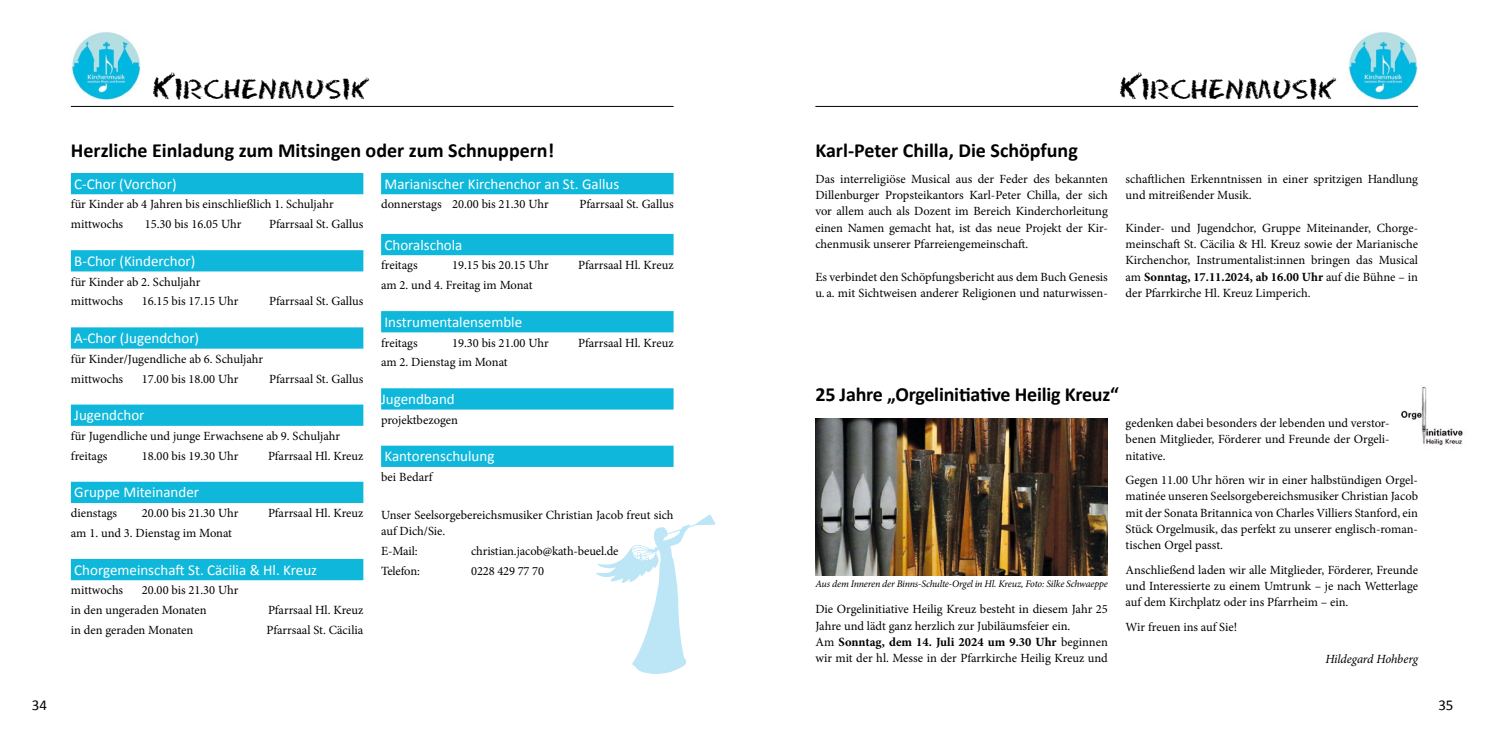
<style>
.page{position:relative;width:1489px;height:745px;background:#fff}
.page>*{position:absolute;margin:0;border:0;box-sizing:border-box;transform-origin:0 0}
.t1{font:27.5px "Chalk Dust Regular SWFTE";letter-spacing:.03em;color:#000}
.t2{font:700 20px "Calibri";color:#000}
.t3{font:15px "Calibri";color:#fff}
.t4{font:15px "Calibri";color:#000}
.t5{font:12.5px/16.2px "Minion Pro";color:#000}
.t6{font:italic 12.5px "Minion Pro";letter-spacing:-.01em;color:#000}
.t7{font:italic 10px "Minion Pro";letter-spacing:-.015em;color:#000}
.s1{font-weight:700}
</style>
<div class="page">
<hr style="left:71px;top:106px;width:602px;height:1px;background:#000">
<hr style="left:815px;top:106px;width:602px;height:1px;background:#000">
<svg style="left:596px;top:514px;width:119px;height:159px"></svg>
<img style="left:71px;top:32px;width:70px;height:67px">
<img style="left:1348px;top:32px;width:69px;height:67px">
<div style="left:71px;top:173px;width:292px;height:21px;background:#0fb8db"></div>
<div style="left:71px;top:250px;width:292px;height:21px;background:#0fb8db"></div>
<div style="left:71px;top:327px;width:292px;height:21px;background:#0fb8db"></div>
<div style="left:71px;top:404px;width:292px;height:21px;background:#0fb8db"></div>
<div style="left:71px;top:481px;width:292px;height:21px;background:#0fb8db"></div>
<div style="left:71px;top:558px;width:292px;height:22px;background:#0fb8db"></div>
<div style="left:381px;top:173px;width:292px;height:21px;background:#0fb8db"></div>
<div style="left:381px;top:234px;width:292px;height:21px;background:#0fb8db"></div>
<div style="left:381px;top:311px;width:292px;height:21px;background:#0fb8db"></div>
<div style="left:381px;top:388px;width:292px;height:21px;background:#0fb8db"></div>
<div style="left:381px;top:445px;width:292px;height:21px;background:#0fb8db"></div>
<img style="left:815px;top:418px;width:292px;height:157px">
<img style="left:1401px;top:386px;width:62px;height:60px">
<h1 class="t1" style="left:152px;top:69px;width:219px">Kirchenmusik</h1>
<h1 class="t1" style="left:1119px;top:69px;width:219px">Kirchenmusik</h1>
<h2 class="t2" style="left:71px;top:137px;width:485px">Herzliche Einladung zum Mitsingen oder zum Schnuppern!</h2>
<p class="t3" style="left:74px;top:174px;width:104px">C-Chor (Vorchor)</p>
<p class="t5" style="left:71px;top:194px;width:264px;line-height:19.8px">für Kinder ab 4 Jahren bis einschließlich 1. Schuljahr mittwochs</p>
<p class="t5" style="left:145px;top:216px;width:98px">15.30 bis 16.05 Uhr</p>
<p class="t5" style="left:269px;top:216px;width:96px">Pfarrsaal St. Gallus</p>
<p class="t3" style="left:74px;top:251px;width:123px">B-Chor (Kinderchor)</p>
<p class="t5" style="left:71px;top:271px;width:131px;line-height:19.8px">für Kinder ab 2. Schuljahr mittwochs</p>
<p class="t5" style="left:142px;top:293px;width:98px">16.15 bis 17.15 Uhr</p>
<p class="t5" style="left:269px;top:293px;width:96px">Pfarrsaal St. Gallus</p>
<p class="t3" style="left:74px;top:328px;width:126px">A-Chor (Jugendchor)</p>
<p class="t5" style="left:71px;top:349px;width:194px;line-height:19.8px">für Kinder/Jugendliche ab 6. Schuljahr mittwochs</p>
<p class="t5" style="left:142px;top:370px;width:98px">17.00 bis 18.00 Uhr</p>
<p class="t5" style="left:269px;top:370px;width:96px">Pfarrsaal St. Gallus</p>
<p class="t3" style="left:74px;top:405px;width:72px">Jugendchor</p>
<p class="t5" style="left:71px;top:426px;width:271px;line-height:19.8px">für Jugendliche und junge Erwachsene ab 9. Schuljahr freitags</p>
<p class="t5" style="left:142px;top:447px;width:98px">18.00 bis 19.30 Uhr</p>
<p class="t5" style="left:268px;top:447px;width:97px">Pfarrsaal Hl. Kreuz</p>
<p class="t3" style="left:74px;top:482px;width:126px">Gruppe Miteinander</p>
<p class="t5" style="left:71px;top:505px;width:48px">dienstags</p>
<p class="t5" style="left:142px;top:505px;width:98px">20.00 bis 21.30 Uhr</p>
<p class="t5" style="left:268px;top:505px;width:97px">Pfarrsaal Hl. Kreuz</p>
<p class="t5" style="left:71px;top:524px;width:163px">am 1. und 3. Dienstag im Monat</p>
<p class="t3" style="left:74px;top:559px;width:244px">Chorgemeinschaft St. Cäcilia &amp; Hl. Kreuz</p>
<p class="t5" style="left:71px;top:582px;width:54px">mittwochs</p>
<p class="t5" style="left:71px;top:580px;width:169px;line-height:19.8px;text-indent:71px">20.00 bis 21.30 Uhr in den ungeraden Monaten</p>
<p class="t5" style="left:268px;top:601px;width:97px">Pfarrsaal Hl. Kreuz</p>
<p class="t5" style="left:71px;top:621px;width:124px">in den geraden Monaten</p>
<p class="t5" style="left:266px;top:621px;width:98px">Pfarrsaal St. Cäcilia</p>
<p class="t3" style="left:384px;top:174px;width:236px">Marianischer Kirchenchor an St. Gallus</p>
<p class="t5" style="left:381px;top:196px;width:169px">donnerstags 20.00 bis 21.30 Uhr</p>
<p class="t5" style="left:579px;top:196px;width:96px">Pfarrsaal St. Gallus</p>
<p class="t3" style="left:384px;top:235px;width:79px">Choralschola</p>
<p class="t5" style="left:381px;top:257px;width:38px">freitags</p>
<p class="t5" style="left:452px;top:257px;width:98px">19.15 bis 20.15 Uhr</p>
<p class="t5" style="left:578px;top:257px;width:97px">Pfarrsaal Hl. Kreuz</p>
<p class="t5" style="left:381px;top:277px;width:153px">am 2. und 4. Freitag im Monat</p>
<p class="t3" style="left:384px;top:312px;width:139px">Instrumentalensemble</p>
<p class="t5" style="left:381px;top:334px;width:38px">freitags</p>
<p class="t5" style="left:452px;top:334px;width:98px">19.30 bis 21.00 Uhr</p>
<p class="t5" style="left:578px;top:334px;width:97px">Pfarrsaal Hl. Kreuz</p>
<p class="t5" style="left:381px;top:354px;width:128px">am 2. Dienstag im Monat</p>
<p class="t3" style="left:381px;top:389px;width:75px">Jugendband</p>
<p class="t5" style="left:381px;top:411px;width:78px">projektbezogen</p>
<p class="t3" style="left:384px;top:446px;width:111px">Kantorenschulung</p>
<p class="t5" style="left:381px;top:468px;width:53px">bei Bedarf</p>
<p class="t5" style="left:381px;top:506px;width:294px">Unser Seelsorgebereichsmusiker Christian Jacob freut sich auf Dich/Sie.</p>
<p class="t5" style="left:381px;top:542px;width:38px">E-Mail:</p>
<p class="t5" style="left:471px;top:542px;width:149px">christian.jacob@kath-beuel.de</p>
<p class="t5" style="left:381px;top:562px;width:40px">Telefon:</p>
<p class="t5" style="left:471px;top:562px;width:74px">0228 429 77 70</p>
<h2 class="t2" style="left:815px;top:137px;width:264px">Karl-Peter Chilla, Die Schöpfung</h2>
<p class="t5" style="left:815px;top:171px;width:294px;text-align:justify">Das interreligiöse Musical aus der Feder des bekannten Dillenburger Propsteikantors Karl-Peter Chilla, der sich vor allem auch als Dozent im Bereich Kinderchorleitung einen Namen gemacht hat, ist das neue Projekt der Kir&shy;chenmusik unserer Pfarreiengemeinschaft.</p>
<p class="t5" style="left:815px;top:268px;width:294px">Es verbindet den Schöpfungsbericht aus dem Buch Genesis u. a. mit Sichtweisen anderer Religionen und naturwissen-</p>
<p class="t5" style="left:1125px;top:171px;width:294px">schaftlichen Erkenntnissen in einer spritzigen Handlung und mitreißender Musik.</p>
<p class="t5" style="left:1125px;top:219px;width:294px;text-align:justify">Kinder- und Jugendchor, Gruppe Miteinander, Chorge&shy;meinschaft St. Cäcilia &amp; Hl. Kreuz sowie der Marianische Kirchenchor, Instrumentalist:innen bringen das Musical am <span class="s1">Sonntag, 17.11.2024, ab 16.00 Uhr</span> auf die Bühne – in der Pfarrkirche Hl. Kreuz Limperich.</p>
<h2 class="t2" style="left:815px;top:381px;width:305px">25 Jahre „Orgelinitiative Heilig Kreuz“</h2>
<p class="t7" style="left:815px;top:576px;width:294px">Aus dem Inneren der Binns-Schulte-Orgel in Hl. Kreuz, Foto: Silke Schwaeppe</p>
<p class="t5" style="left:815px;top:601px;width:294px">Die Orgelinitiative Heilig Kreuz besteht in diesem Jahr 25<br>Jahre und lädt ganz herzlich zur Jubiläumsfeier ein.<br>Am <span class="s1">Sonntag, dem 14. Juli 2024 um 9.30 Uhr</span> beginnen wir mit der hl. Messe in der Pfarrkirche Heilig Kreuz und</p>
<p class="t5" style="left:1125px;top:415px;width:266px;text-align:justify">gedenken dabei besonders der lebenden und verstor&shy;benen Mitglieder, Förderer und Freunde der Orgeli&shy;nitative.</p>
<p class="t5" style="left:1125px;top:472px;width:294px;text-align:justify">Gegen 11.00 Uhr hören wir in einer halbstündigen Orgel&shy;matinée unseren Seelsorgebereichsmusiker Christian Jacob mit der Sonata Britannica von Charles Villiers Stanford, ein Stück Orgelmusik, das perfekt zu unserer englisch-roman&shy;tischen Orgel passt.</p>
<p class="t5" style="left:1125px;top:561px;width:294px;text-align:justify">Anschließend laden wir alle Mitglieder, Förderer, Freunde und Interessierte zu einem Umtrunk – je nach Wetterlage auf dem Kirchplatz oder ins Pfarrheim – ein.</p>
<p class="t5" style="left:1125px;top:618px;width:113px">Wir freuen ins auf Sie!</p>
<p class="t6" style="left:1325px;top:650px;width:94px">Hildegard Hohberg</p>
<p class="t4" style="left:32px;top:695px;width:17px">34</p>
<p class="t4" style="left:1438px;top:695px;width:17px">35</p>
</div>
